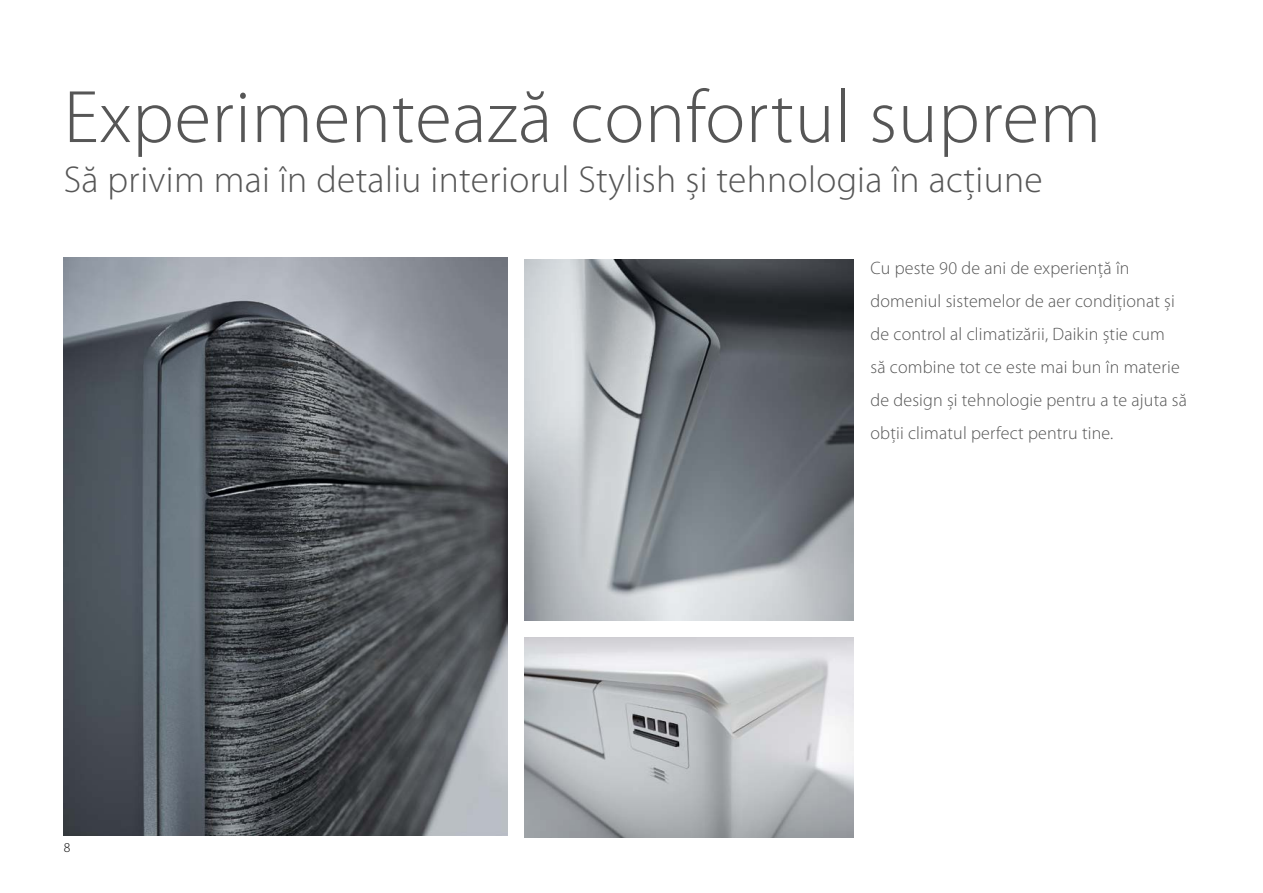
<style>
.page{position:relative;width:1263px;height:893px;background:#fff}
.page>*{position:absolute;margin:0;border:0;box-sizing:border-box;transform-origin:0 0}
.t1{font:300 75px "Myriad Pro";letter-spacing:.01em;color:#565656}
.t2{font:300 37.5px "Myriad Pro";letter-spacing:.01em;color:#565656}
.t3{font:300 18px/33px "Myriad Pro";letter-spacing:.01em;color:#565656}
.t4{font:300 13.5px "Myriad Pro";color:#000}
</style>
<div class="page">
<img style="left:525px;top:637px;width:328px;height:201px">
<img style="left:525px;top:259px;width:328px;height:362px">
<img style="left:64px;top:258px;width:444px;height:577px">
<h1 class="t1" style="left:64px;top:76px;width:1039px">Experimentează confortul suprem</h1>
<h2 class="t2" style="left:64px;top:158px;width:980px">Să privim mai în detaliu interiorul Stylish și tehnologia în acțiune</h2>
<p class="t4" style="left:64px;top:840px;width:8px">8</p>
<p class="t3" style="left:870px;top:252px;width:318px">Cu peste 90 de ani de experiență în domeniul sistemelor de aer condiționat și de control al climatizării, Daikin știe cum<br>să combine tot ce este mai bun în materie de design și tehnologie pentru a te ajuta să obții climatul perfect pentru tine.</p>
</div>
